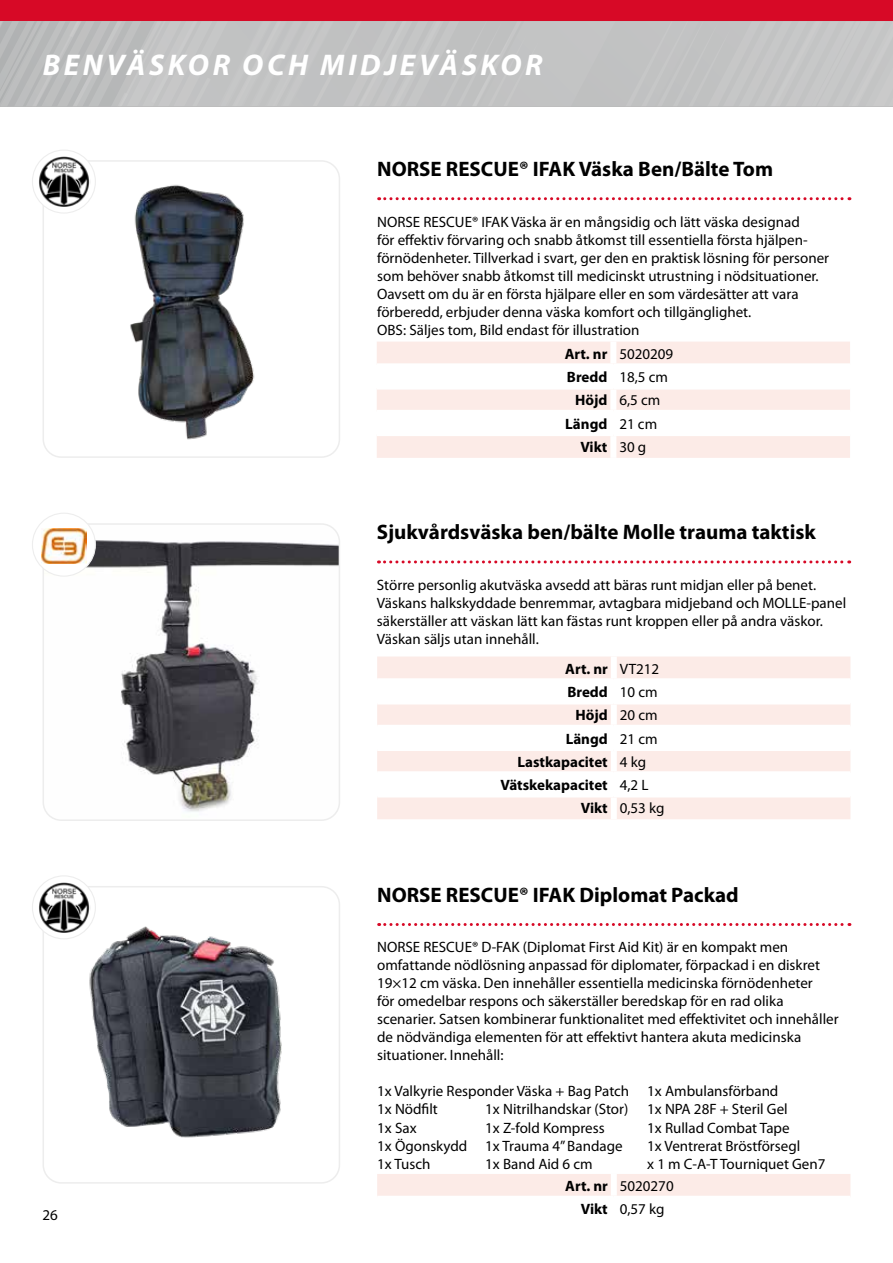
<style>
.page{position:relative;width:893px;height:1263px;background:#fff}
.page>*{position:absolute;margin:0;border:0;box-sizing:border-box;transform-origin:0 0}
.t1{font:italic 700 30px "Myriad Pro";letter-spacing:.12em;color:#fff}
.t2{font:700 21px "Myriad Pro";color:#000}
.t3{font:15px/18px "Myriad Pro";color:#000}
.t4{font:700 15px "Myriad Pro";color:#000}
.s1{font-weight:700}
.s2{font-weight:400}
</style>
<div class="page">
<div style="left:0;top:0;width:893px;height:21px;background:#d70926"></div>
<svg style="left:0;top:21px;width:893px;height:85px;background:#c1c2c2"></svg>
<svg style="left:379px;top:197px;width:471px;height:3px"></svg>
<svg style="left:378px;top:560px;width:472px;height:3px"></svg>
<div style="left:377px;top:656px;width:473px;height:163px;background:#fcebe7"></div>
<svg style="left:377px;top:681px;width:473px;height:113px"></svg>
<svg style="left:377px;top:728px;width:473px;height:20px"></svg>
<div style="left:611px;top:656px;width:6px;height:22px;background:#fff"></div>
<div style="left:611px;top:681px;width:6px;height:20px;background:#fff"></div>
<div style="left:611px;top:704px;width:6px;height:21px;background:#fff"></div>
<div style="left:611px;top:728px;width:6px;height:20px;background:#fff"></div>
<div style="left:611px;top:751px;width:6px;height:20px;background:#fff"></div>
<div style="left:611px;top:774px;width:6px;height:20px;background:#fff"></div>
<div style="left:611px;top:797px;width:6px;height:22px;background:#fff"></div>
<hr style="left:377px;top:678px;width:237px;height:3px;background:#fff">
<hr style="left:614px;top:678px;width:236px;height:3px;background:#fff">
<hr style="left:377px;top:701px;width:237px;height:3px;background:#fff">
<hr style="left:614px;top:701px;width:236px;height:3px;background:#fff">
<hr style="left:377px;top:725px;width:237px;height:3px;background:#fff">
<hr style="left:614px;top:725px;width:236px;height:3px;background:#fff">
<hr style="left:377px;top:748px;width:237px;height:3px;background:#fff">
<hr style="left:614px;top:748px;width:236px;height:3px;background:#fff">
<hr style="left:377px;top:771px;width:237px;height:3px;background:#fff">
<hr style="left:614px;top:771px;width:236px;height:3px;background:#fff">
<hr style="left:377px;top:794px;width:237px;height:3px;background:#fff">
<hr style="left:614px;top:794px;width:236px;height:3px;background:#fff">
<img style="left:43px;top:889px;width:294px;height:292px">
<div style="left:43px;top:886px;width:297px;height:297px;border:2px solid #ededed;border-radius:18px"></div>
<svg style="left:379px;top:923px;width:471px;height:3px"></svg>
<div style="left:377px;top:1174px;width:473px;height:22px;background:#fcebe7"></div>
<div style="left:611px;top:1174px;width:6px;height:22px;background:#fff"></div>
<img style="left:46px;top:163px;width:291px;height:292px">
<div style="left:43px;top:160px;width:297px;height:298px;border:2px solid #ededed;border-radius:18px"></div>
<div style="left:377px;top:342px;width:473px;height:116px;background:#fcebe7"></div>
<svg style="left:377px;top:366px;width:473px;height:21px"></svg>
<svg style="left:377px;top:413px;width:473px;height:20px"></svg>
<div style="left:610px;top:342px;width:6px;height:21px;background:#fff"></div>
<div style="left:610px;top:366px;width:6px;height:21px;background:#fff"></div>
<div style="left:610px;top:390px;width:6px;height:20px;background:#fff"></div>
<div style="left:610px;top:413px;width:6px;height:20px;background:#fff"></div>
<div style="left:610px;top:436px;width:6px;height:22px;background:#fff"></div>
<hr style="left:377px;top:363px;width:236px;height:3px;background:#fff">
<hr style="left:613px;top:363px;width:237px;height:3px;background:#fff">
<hr style="left:377px;top:387px;width:236px;height:3px;background:#fff">
<hr style="left:613px;top:387px;width:237px;height:3px;background:#fff">
<hr style="left:377px;top:410px;width:236px;height:3px;background:#fff">
<hr style="left:613px;top:410px;width:237px;height:3px;background:#fff">
<hr style="left:377px;top:433px;width:236px;height:3px;background:#fff">
<hr style="left:613px;top:433px;width:237px;height:3px;background:#fff">
<img style="left:46px;top:526px;width:291px;height:292px">
<div style="left:43px;top:523px;width:297px;height:298px;border:2px solid #ededed;border-radius:18px"></div>
<div style="left:32px;top:513px;width:63px;height:63px;background:#fff;border-radius:50%"></div>
<img style="left:42px;top:528px;width:44px;height:35px">
<div style="left:32px;top:513px;width:64px;height:64px;border:1px solid #ededed;border-radius:50%"></div>
<div style="left:32px;top:876px;width:63px;height:63px;background:#fff;border-radius:50%"></div>
<img style="left:37px;top:881px;width:54px;height:52px">
<div style="left:32px;top:875px;width:64px;height:64px;border:1px solid #ededed;border-radius:50%"></div>
<div style="left:32px;top:150px;width:63px;height:63px;background:#fff;border-radius:50%"></div>
<img style="left:37px;top:155px;width:54px;height:53px">
<div style="left:32px;top:150px;width:64px;height:64px;border:1px solid #ededed;border-radius:50%"></div>
<h1 class="t1" style="left:43px;top:45px;width:501px">BENVÄSKOR OCH MIDJEVÄSKOR</h1>
<h2 class="t2" style="left:377px;top:155px;width:397px">NORSE RESCUE® IFAK Väska Ben/Bälte Tom</h2>
<p class="t3" style="left:377px;top:212px;width:453px">NORSE RESCUE® IFAK Väska är en mångsidig och lätt väska designad<br>för effektiv förvaring och snabb åtkomst till essentiella första hjälpen&shy;förnödenheter. Tillverkad i svart, ger den en praktisk lösning för personer som behöver snabb åtkomst till medicinskt utrustning i nödsituationer.<br>Oavsett om du är en första hjälpare eller en som värdesätter att vara förberedd, erbjuder denna väska komfort och tillgänglighet.<br>OBS: Säljes tom, Bild endast för illustration</p>
<p class="t3" style="left:565px;top:345px;width:110px"><span class="s1">Art. nr</span> 5020209</p>
<p class="t3" style="left:567px;top:368px;width:103px"><span class="s1">Bredd</span> 18,5 cm</p>
<p class="t3" style="left:575px;top:391px;width:87px"><span class="s1">Höjd</span> 6,5 cm</p>
<p class="t4" style="left:565px;top:414px;width:93px">Längd <span class="s2">21 cm</span></p>
<p class="t4" style="left:580px;top:437px;width:67px">Vikt <span class="s2">30 g</span></p>
<h2 class="t2" style="left:377px;top:518px;width:440px">Sjukvårdsväska ben/bälte Molle trauma taktisk</h2>
<p class="t3" style="left:377px;top:576px;width:471px">Större personlig akutväska avsedd att bäras runt midjan eller på benet.<br>Väskans halkskyddade benremmar, avtagbara midjeband och MOLLE-panel säkerställer att väskan lätt kan fästas runt kroppen eller på andra väskor.<br>Väskan säljs utan innehåll.</p>
<p class="t4" style="left:565px;top:659px;width:95px">Art. nr <span class="s2">VT212</span></p>
<p class="t4" style="left:567px;top:682px;width:92px">Bredd <span class="s2">10 cm</span></p>
<p class="t4" style="left:576px;top:705px;width:84px">Höjd <span class="s2">20 cm</span></p>
<p class="t4" style="left:566px;top:729px;width:93px">Längd <span class="s2">21 cm</span></p>
<p class="t4" style="left:517px;top:752px;width:130px">Lastkapacitet <span class="s2">4 kg</span></p>
<p class="t4" style="left:500px;top:775px;width:150px">Vätskekapacitet <span class="s2">4,2 L</span></p>
<p class="t3" style="left:581px;top:799px;width:85px"><span class="s1">Vikt</span> 0,53 kg</p>
<h2 class="t2" style="left:377px;top:881px;width:363px">NORSE RESCUE® IFAK Diplomat Packad</h2>
<p class="t3" style="left:377px;top:938px;width:463px">NORSE RESCUE® D-FAK (Diplomat First Aid Kit) är en kompakt men omfattande nödlösning anpassad för diplomater, förpackad i en diskret 19×12 cm väska. Den innehåller essentiella medicinska förnödenheter<br>för omedelbar respons och säkerställer beredskap för en rad olika scenarier. Satsen kombinerar funktionalitet med effektivitet och innehåller de nödvändiga elementen för att effektivt hantera akuta medicinska situationer. Innehåll:</p>
<p class="t3" style="left:377px;top:1082px;width:403px">1x Valkyrie Responder Väska + Bag Patch 1x Ambulansförband<br>1x Nödfilt</p>
<p class="t3" style="left:485px;top:1100px;width:145px">1x Nitrilhandskar (Stor)</p>
<p class="t3" style="left:647px;top:1100px;width:142px">1x NPA 28F + Steril Gel</p>
<p class="t3" style="left:43px;top:1206px;width:17px">26</p>
<p class="t3" style="left:377px;top:1118px;width:41px">1x Sax</p>
<p class="t3" style="left:485px;top:1118px;width:121px">1x Z-fold Kompress</p>
<p class="t3" style="left:647px;top:1118px;width:144px">1x Rullad Combat Tape</p>
<p class="t3" style="left:377px;top:1136px;width:247px">1x Ögonskydd 1x Trauma 4” Bandage</p>
<p class="t3" style="left:647px;top:1136px;width:155px">1x Ventrerat Bröstförsegl</p>
<p class="t3" style="left:377px;top:1154px;width:55px">1x Tusch</p>
<p class="t3" style="left:485px;top:1154px;width:109px">1x Band Aid 6 cm</p>
<p class="t3" style="left:647px;top:1154px;width:180px">x 1 m C-A-T Tourniquet Gen7</p>
<p class="t3" style="left:565px;top:1174px;width:110px;line-height:23.2px;text-align:center"><span class="s1">Art. nr</span> 5020270<br><span class="s1">Vikt</span> 0,57 kg</p>
</div>
